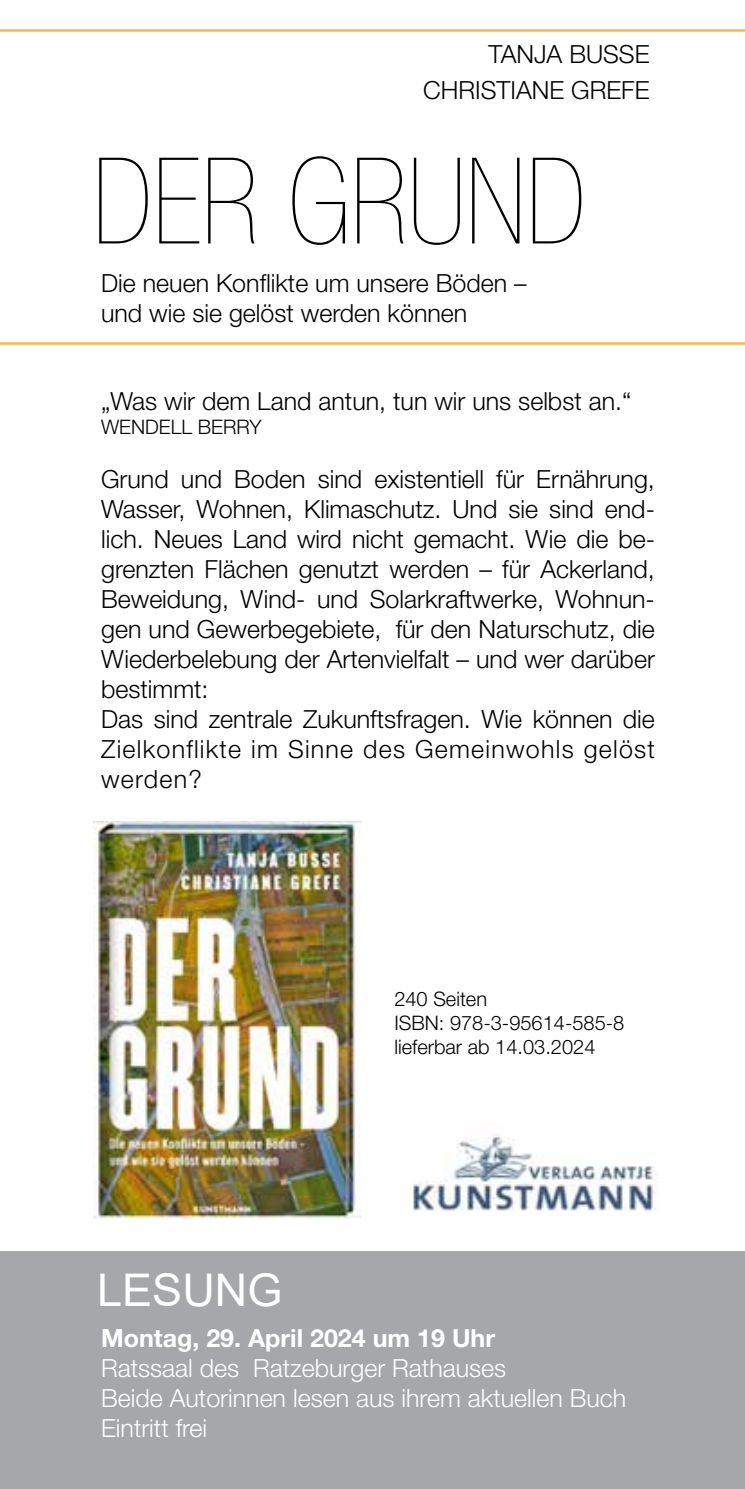
<style>
.page{position:relative;width:745px;height:1489px;background:#fff}
.page>*{position:absolute;margin:0;border:0;box-sizing:border-box;transform-origin:0 0}
.t1{font:900 condensed 120px "Helvetica Neue";color:#000}
.t2{font:45px "Arial";color:#fff}
.t3{font:300 25px/30px "Helvetica Neue";color:#000}
.t4{font:300 25px/30px "Helvetica Neue";color:#fff}
.t5{font:700 25px "Helvetica Neue";color:#fff}
.t6{font:300 20px/24px "Helvetica Neue";color:#000}
</style>
<div class="page">
<div style="left:0;top:1251px;width:744px;height:237px;background:#a5a7aa"></div>
<svg style="left:0;top:29px;width:744px;height:316px"></svg>
<img style="left:413px;top:1135px;width:244px;height:76px">
<img style="left:94px;top:822px;width:267px;height:396px">
<p class="t3" style="left:423px;top:36px;width:228px;line-height:36px;text-align:right">TANJA BUSSE<br>CHRISTIANE GREFE</p>
<h1 class="t1" style="left:92px;top:135px;width:495px">DER GRUND</h1>
<p class="t3" style="left:101px;top:267px;width:427px">Die neuen Konflikte um unsere Böden – und wie sie gelöst werden können</p>
<p class="t3" style="left:101px;top:385px;width:531px">„Was wir dem Land antun, tun wir uns selbst an.“</p>
<p class="t6" style="left:101px;top:414px;width:162px">WENDELL BERRY</p>
<p class="t3" style="left:101px;top:463px;width:555px">Grund und Boden sind existentiell für Ernährung, Wasser, Wohnen, Klimaschutz. Und sie sind end&shy;lich. Neues Land wird nicht gemacht. Wie die be&shy;grenzten Flächen genutzt werden – für Ackerland, Beweidung, Wind- und Solarkraftwerke, Wohnun&shy;gen und Gewerbegebiete, für den Naturschutz, die Wiederbelebung der Artenvielfalt – und wer darüber bestimmt:<br>Das sind zentrale Zukunftsfragen. Wie können die Zielkonflikte im Sinne des Gemeinwohls gelöst werden?</p>
<h2 class="t2" style="left:97px;top:1258px;width:187px">LESUNG</h2>
<p class="t6" style="left:394px;top:986px;width:231px">240 Seiten<br>ISBN: 978-3-95614-585-8 lieferbar ab 14.03.2024</p>
<p class="t5" style="left:101px;top:1322px;width:395px">Montag, 29. April 2024 um 19 Uhr</p>
<p class="t4" style="left:101px;top:1352px;width:526px">Ratssaal des Ratzeburger Rathauses<br>Beide Autorinnen lesen aus ihrem aktuellen Buch<br>Eintritt frei</p>
</div>
